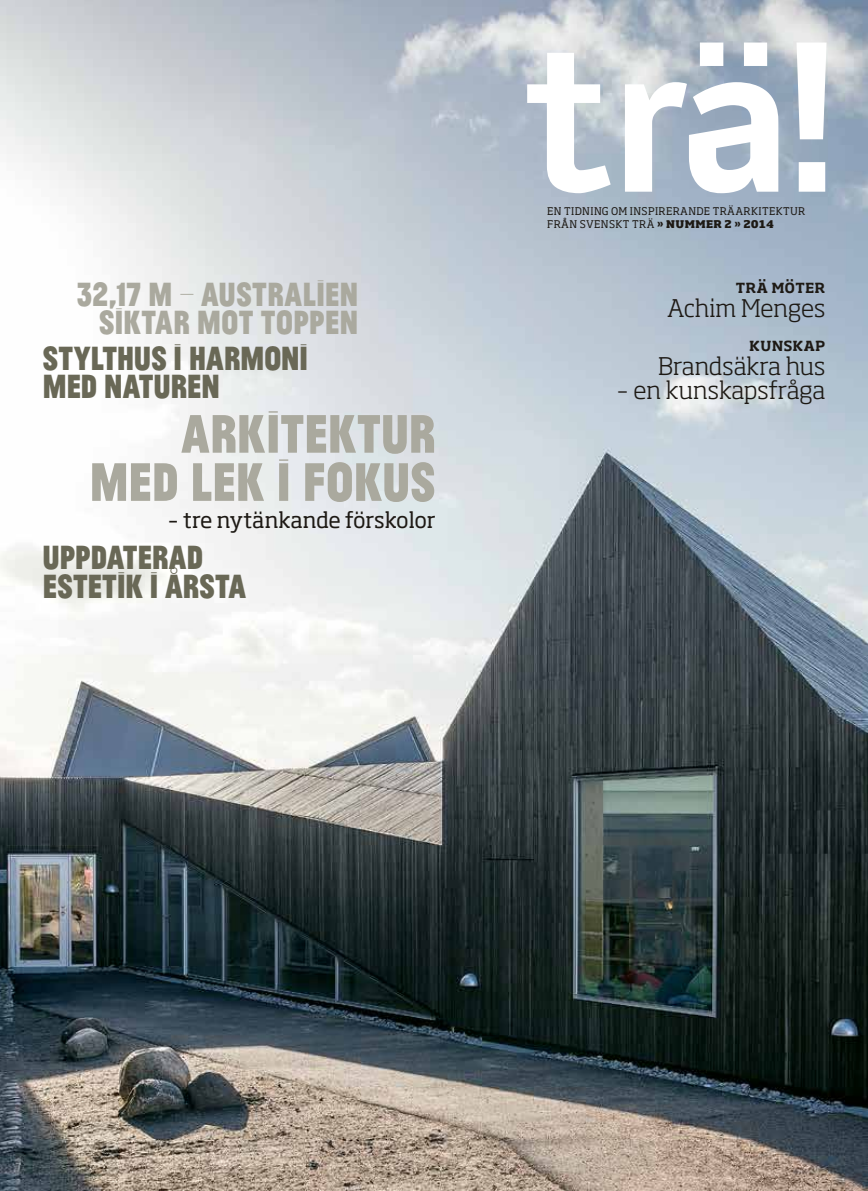
<style>
.page{position:relative;width:868px;height:1191px;background:#fff}
.page>*{position:absolute;margin:0;border:0;box-sizing:border-box;transform-origin:0 0}
.t1{font:56.7px/48.2px "Jean Luc";letter-spacing:-.005em;color:#aaa99e;text-align:right}
.t2{font:35.1px/28.3px "Jean Luc";letter-spacing:-.01em;color:#696856}
.t3{font:35.1px/28.3px "Jean Luc";color:#aaa99e;text-align:right}
.t4{font:300 24px "Soho Std";letter-spacing:-.005em;color:#1d1914}
.t5{font:21.6px "Soho Std";letter-spacing:-.015em;color:#1d1914}
.t6{font:500 18px "Soho Std";color:#1d1914}
.t7{font:10.5px/12.6px "Soho Std";letter-spacing:.035em;color:#1d1914}
.s1{font-weight:700}
.s2{font-weight:800}
</style>
<div class="page">
<img style="left:0;top:0;width:867px;height:1191px">
<svg style="left:527px;top:43px;width:299px;height:150px"></svg>
<h2 class="t3" style="left:77px;top:277px;width:283px">32<span class="s1">,</span>17 M – AUSTRALIEN<br>SIKTAR MOT TOPPEN</h2>
<h2 class="t2" style="left:43px;top:341px;width:267px">STYLTHUS I HARMONI<br>MED NATUREN</h2>
<h1 class="t1" style="left:89px;top:405px;width:348px">ARKITEKTUR<br>MED LEK I FOKUS</h1>
<h3 class="t5" style="left:168px;top:506px;width:269px">– tre nytänkande förskolor</h3>
<h2 class="t2" style="left:43px;top:541px;width:205px">UPPDATERAD<br>ESTETIK I ÅRSTA</h2>
<p class="t7" style="left:547px;top:205px;width:259px">EN TIDNING OM INSPIRERANDE TRÄARKITEKTUR<br>FRÅN SVENSKT TRÄ <span class="s1">»</span> <span class="s2">NUMMER 2</span> <span class="s1">»</span> <span class="s2">2014</span></p>
<h3 class="t6" style="left:735px;top:274px;width:92px">trä möter</h3>
<h3 class="t4" style="left:667px;top:293px;width:160px">Achim Menges</h3>
<h3 class="t6" style="left:749px;top:333px;width:78px">kunskap</h3>
<h3 class="t4" style="left:658px;top:351px;width:169px">Brandsäkra hus</h3>
<h3 class="t4" style="left:616px;top:375px;width:210px">– en kunskapsfråga</h3>
</div>
